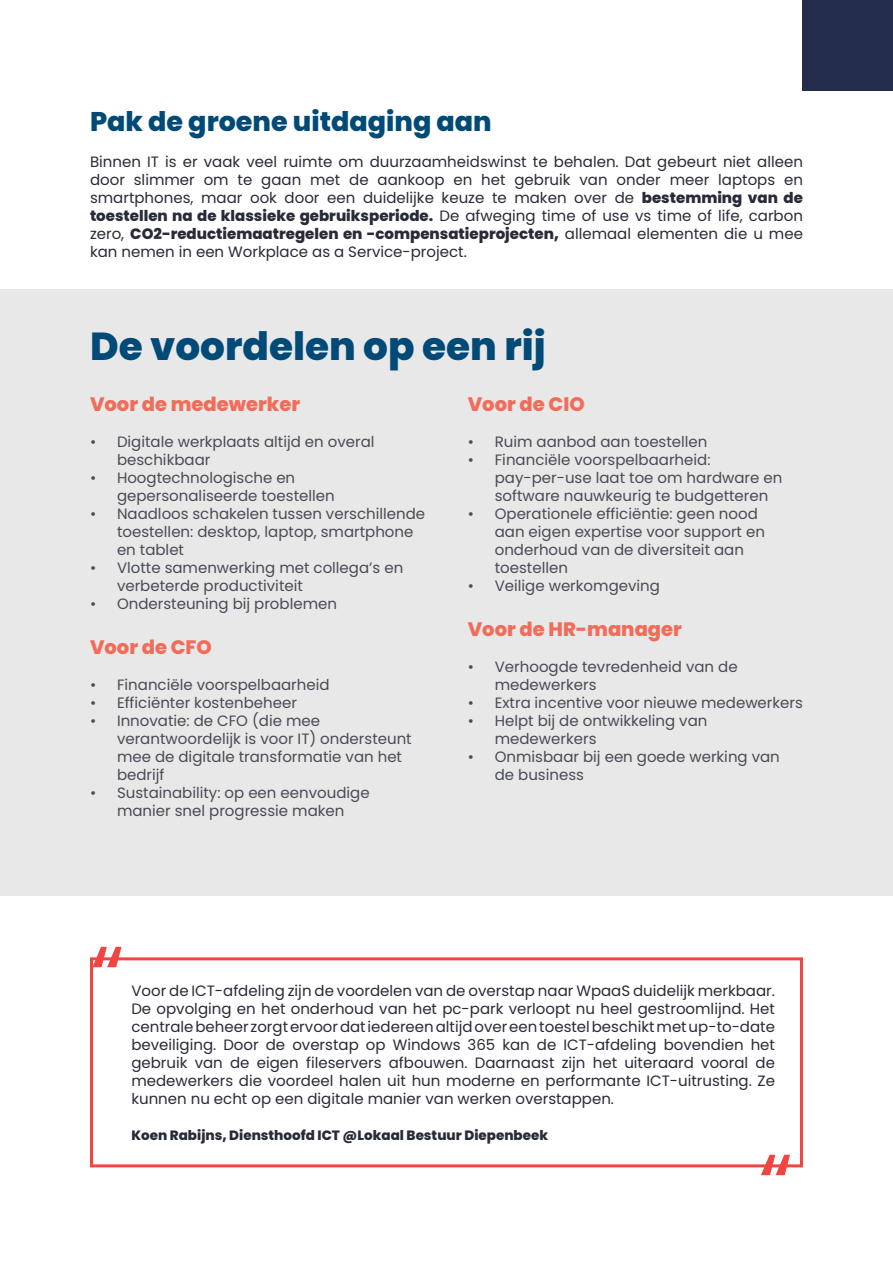
<style>
.page{position:relative;width:893px;height:1263px;background:#fff}
.page>*{position:absolute;margin:0;border:0;box-sizing:border-box;transform-origin:0 0}
.t1{font:90px "Poppins";color:#f04641}
.t2{font:800 39px "Poppins";color:#004a78}
.t3{font:800 27px "Poppins";color:#004a78}
.t4{font:800 19.5px "Poppins";color:#f26c5a}
.t5{font:15px/18px "Poppins";color:#282b37;text-align:justify}
.t6{font:15px/18px "Poppins";color:#484b55}
.t7{font:800 13.5px "Poppins";color:#282b37}
.s1{font-weight:800}
</style>
<div class="page">
<div style="left:0;top:290px;width:893px;height:606px;background:#e8e8e8"></div>
<hr style="left:892px;top:357px;width:1px;height:475px;background:#005574">
<div style="left:803px;top:0;width:90px;height:90px;background:#232d4b"></div>
<div style="left:90px;top:957px;width:713px;height:210px;border:3px solid #f04641"></div>
<h3 class="t3" style="left:90px;top:106px;width:403px">Pak de groene uitdaging aan</h3>
<p class="t5" style="left:90px;top:153px;width:714px">Binnen IT is er vaak veel ruimte om duurzaamheidswinst te behalen. Dat gebeurt niet alleen door slimmer om te gaan met de aankoop en het gebruik van onder meer laptops en smartphones, maar ook door een duidelijke keuze te maken over de <span class="s1">bestemming van de toestellen na de klassieke gebruiksperiode.</span> De afweging time of use vs time of life, carbon zero, <span class="s1">CO2-reductiemaatregelen en -compensatieprojecten,</span> allemaal elementen die u mee kan nemen in een Workplace as a Service-project.</p>
<h2 class="t2" style="left:90px;top:324px;width:457px">De voordelen op een rij</h2>
<h3 class="t4" style="left:90px;top:393px;width:212px">Voor de medewerker</h3>
<p class="t6" style="left:117px;top:433px;width:259px;text-indent:-27px">• Digitale werkplaats altijd en overal beschikbaar</p>
<p class="t6" style="left:117px;top:469px;width:219px;text-indent:-27px">• Hoogtechnologische en gepersonaliseerde toestellen</p>
<p class="t6" style="left:117px;top:505px;width:310px;text-indent:-27px">• Naadloos schakelen tussen verschillende toestellen: desktop, laptop, smartphone en tablet</p>
<p class="t6" style="left:117px;top:559px;width:288px;text-indent:-27px">• Vlotte samenwerking met collega’s en verbeterde productiviteit</p>
<p class="t6" style="left:90px;top:595px;width:249px">• Ondersteuning bij problemen</p>
<h3 class="t4" style="left:90px;top:636px;width:123px">Voor de CFO</h3>
<p class="t6" style="left:90px;top:676px;width:241px">• Financiële voorspelbaarheid</p>
<p class="t6" style="left:90px;top:694px;width:209px">• Efficiënter kostenbeheer</p>
<p class="t6" style="left:117px;top:712px;width:296px;text-indent:-27px">• Innovatie: de CFO (die mee verantwoordelijk is voor IT) ondersteunt mee de digitale transformatie van het bedrijf</p>
<p class="t6" style="left:90px;top:784px;width:281px;text-align:center">• Sustainability: op een eenvoudige manier snel progressie maken</p>
<h3 class="t4" style="left:468px;top:393px;width:118px">Voor de CIO</h3>
<p class="t6" style="left:468px;top:433px;width:241px">• Ruim aanbod aan toestellen</p>
<p class="t6" style="left:495px;top:451px;width:289px;text-indent:-27px">• Financiële voorspelbaarheid: pay-per-use laat toe om hardware en software nauwkeurig te budgetteren</p>
<p class="t6" style="left:495px;top:505px;width:272px;text-indent:-27px">• Operationele efficiëntie: geen nood aan eigen expertise voor support en onderhoud van de diversiteit aan toestellen</p>
<p class="t6" style="left:468px;top:577px;width:194px">• Veilige werkomgeving</p>
<h3 class="t4" style="left:468px;top:618px;width:216px">Voor de HR-manager</h3>
<p class="t6" style="left:495px;top:658px;width:244px;text-indent:-27px">• Verhoogde tevredenheid van de medewerkers</p>
<p class="t6" style="left:468px;top:694px;width:337px">• Extra incentive voor nieuwe medewerkers</p>
<p class="t6" style="left:495px;top:712px;width:214px;text-indent:-27px">• Helpt bij de ontwikkeling van medewerkers</p>
<p class="t6" style="left:495px;top:748px;width:287px;text-indent:-27px">• Onmisbaar bij een goede werking van de business</p>
<h1 class="t1" style="left:90px;top:926px;width:36px">“</h1>
<p class="t5" style="left:131px;top:982px;width:645px">Voor de ICT-afdeling zijn de voordelen van de overstap naar WpaaS duidelijk merkbaar.<br>De opvolging en het onderhoud van het pc-park verloopt nu heel gestroomlijnd. Het centrale beheer zorgt ervoor dat iedereen altijd over een toestel beschikt met up-to-date beveiliging. Door de overstap op Windows 365 kan de ICT-afdeling bovendien het gebruik van de eigen fileservers afbouwen. Daarnaast zijn het uiteraard vooral de medewerkers die voordeel halen uit hun moderne en performante ICT-uitrusting. Ze kunnen nu echt op een digitale manier van werken overstappen.</p>
<p class="t7" style="left:131px;top:1127px;width:418px">Koen Rabijns, Diensthoofd ICT @Lokaal Bestuur Diepenbeek</p>
<h1 class="t1" style="left:758px;top:1134px;width:36px">“</h1>
</div>
